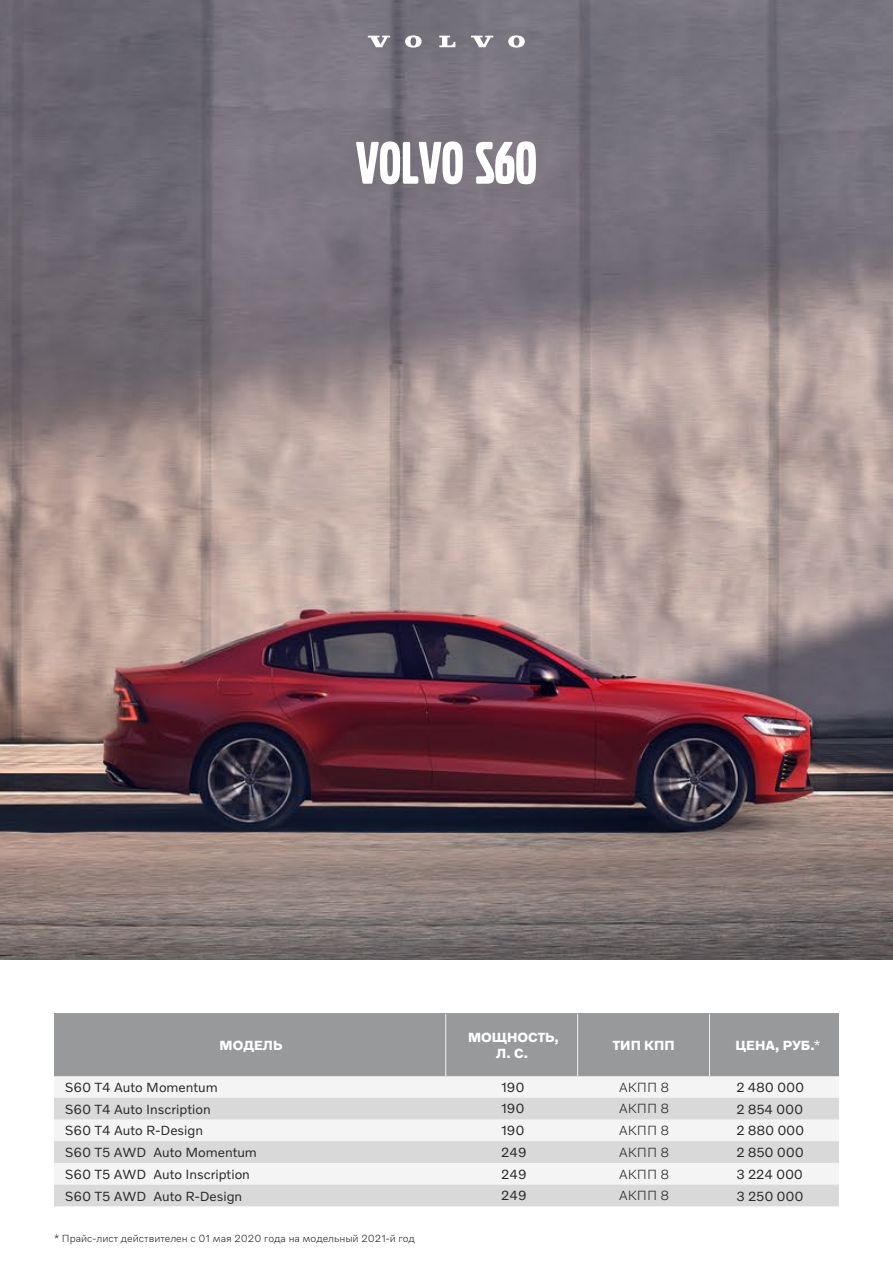
<style>
.page{position:relative;width:893px;height:1263px;background:#fff}
.page>*{position:absolute;margin:0;border:0;box-sizing:border-box;transform-origin:0 0}
.t1{font:62.7px "Volvo Broad Pro";color:#fff}
.t2{font:13.5px/21.8px "Volvo Novum";color:#292829}
.t3{font:700 13.5px/16.2px "Volvo Novum";color:#fff;text-align:center}
.t4{font:300 13.5px/21.8px "Volvo Novum";color:#292829;text-align:justify}
.t5{font:300 10.5px "Volvo Novum";color:#292829}
.s1{font-weight:400}
</style>
<div class="page">
<img style="left:0;top:0;width:893px;height:959px">
<div style="left:54px;top:1076px;width:785px;height:22px;background:#f4f4f4"></div>
<div style="left:54px;top:1014px;width:785px;height:62px;background:#97999b"></div>
<svg style="left:54px;top:1098px;width:785px;height:108px;fill:#d9d9d9"></svg>
<hr style="left:446px;top:1013px;width:132px;height:1px;background:#97999b">
<hr style="left:578px;top:1013px;width:132px;height:1px;background:#97999b">
<hr style="left:577px;top:1014px;width:1px;height:62px;background:#f4f4f4">
<hr style="left:54px;top:1013px;width:392px;height:1px;background:#97999b">
<hr style="left:445px;top:1014px;width:1px;height:62px;background:#f4f4f4">
<hr style="left:710px;top:1013px;width:129px;height:1px;background:#97999b">
<hr style="left:709px;top:1014px;width:1px;height:62px;background:#f4f4f4">
<svg style="left:368px;top:36px;width:22px;height:11px"></svg>
<svg style="left:439px;top:36px;width:16px;height:11px"></svg>
<svg style="left:405px;top:35px;width:17px;height:13px"></svg>
<svg style="left:471px;top:36px;width:22px;height:11px"></svg>
<svg style="left:508px;top:35px;width:17px;height:13px"></svg>
<h1 class="t1" style="left:356px;top:134px;width:182px">VOLVO S60</h1>
<p class="t3" style="left:220px;top:1036px;width:64px">МОДЕЛЬ</p>
<p class="t3" style="left:468px;top:1028px;width:92px">МОЩНОСТЬ,<br>Л. С.</p>
<p class="t3" style="left:613px;top:1036px;width:63px">ТИП КПП</p>
<p class="t3" style="left:735px;top:1036px;width:86px">ЦЕНА, РУБ.<span class="s1">*</span></p>
<p class="t4" style="left:619px;top:1076px;width:52px">АКПП 8<br>АКПП 8<br>АКПП 8<br>АКПП 8<br>АКПП 8<br>АКПП 8</p>
<p class="t2" style="left:65px;top:1076px;width:194px">S60 T4 Auto Momentum<br>S60 T4 Auto Inscription<br>S60 T4 Auto R-Design<br>S60 T5 AWD Auto Momentum<br>S60 T5 AWD Auto Inscription<br>S60 T5 AWD Auto R-Design</p>
<p class="t2" style="left:501px;top:1076px;width:27px">190<br>190<br>190<br>249<br>249<br>249</p>
<p class="t2" style="left:737px;top:1076px;width:69px;text-align:justify">2 480 000<br>2 854 000<br>2 880 000<br>2 850 000<br>3 224 000<br>3 250 000</p>
<p class="t5" style="left:54px;top:1231px;width:362px">* Прайс-лист действителен с 01 мая 2020 года на модельный 2021-й год</p>
</div>
